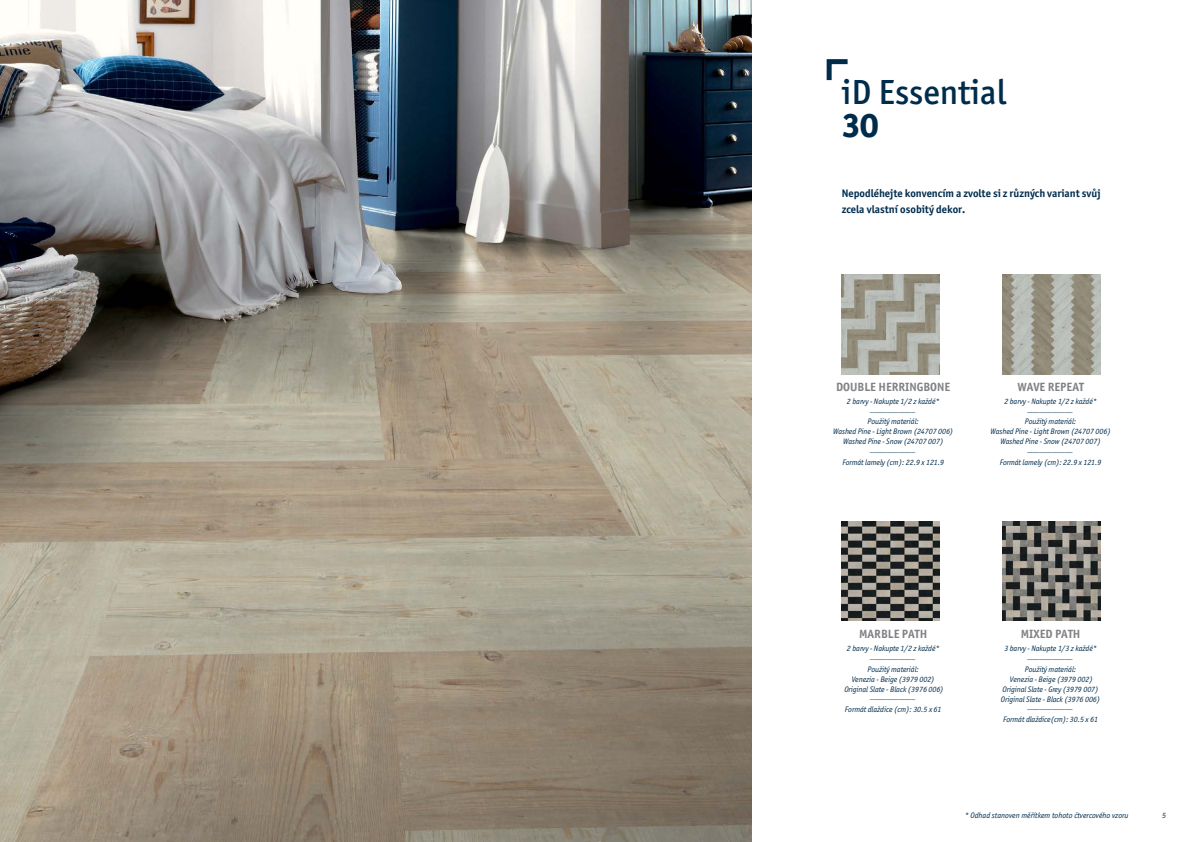
<style>
.page{position:relative;width:1191px;height:842px;background:#fff}
.page>*{position:absolute;margin:0;border:0;box-sizing:border-box;transform-origin:0 0}
.t1{font:500 35px "Officina Sans ITC Pro";color:#002c4c}
.t2{font:800 34px "Officina Sans ITC Pro";color:#002c4c}
.t3{font:700 12px "Officina Sans ITC Pro";color:#808285}
.t4{font:700 11px/16px "Officina Sans ITC Pro";color:#002c4c}
.t5{font:italic 8px/10px "Officina Sans ITC Pro";letter-spacing:-.01em;color:#002c4c;text-align:center}
</style>
<div class="page">
<img style="left:0;top:0;width:751px;height:842px">
<img style="left:842px;top:275px;width:97px;height:99px">
<img style="left:842px;top:522px;width:97px;height:99px">
<img style="left:1003px;top:522px;width:97px;height:99px">
<img style="left:1003px;top:275px;width:97px;height:99px">
<svg style="left:826px;top:59px;width:22px;height:22px"></svg>
<h1 class="t1" style="left:841px;top:71px;width:166px">iD Essential</h1>
<h2 class="t2" style="left:841px;top:104px;width:38px">30</h2>
<h3 class="t4" style="left:841px;top:185px;width:260px">Nepodléhejte konvencím a zvolte si z různých variant svůj zcela vlastní osobitý dekor.</h3>
<h3 class="t3" style="left:836px;top:379px;width:116px">DOUBLE HERRINGBONE</h3>
<p class="t5" style="left:847px;top:397px;width:94px;line-height:7.8px">2 barvy - Nakupte 1/2 z každé* ___________</p>
<p class="t5" style="left:833px;top:417px;width:122px">Použitý materiál:<br>Washed Pine - Light Brown (24707 006)<br>Washed Pine - Snow (24707 007)</p>
<p class="t5" style="left:842px;top:443px;width:103px;line-height:12.8px">___________<br>Formát lamely (cm): 22.9 x 121.9</p>
<h3 class="t3" style="left:1017px;top:379px;width:68px">WAVE REPEAT</h3>
<p class="t5" style="left:1004px;top:397px;width:94px;line-height:7.8px">2 barvy - Nakupte 1/2 z každé* ___________</p>
<p class="t5" style="left:990px;top:417px;width:122px">Použitý materiál:<br>Washed Pine - Light Brown (24707 006)<br>Washed Pine - Snow (24707 007)</p>
<p class="t5" style="left:999px;top:443px;width:103px;line-height:12.8px">___________<br>Formát lamely (cm): 22.9 x 121.9</p>
<h3 class="t3" style="left:859px;top:626px;width:70px">MARBLE PATH</h3>
<p class="t5" style="left:847px;top:644px;width:94px;line-height:7.8px">2 barvy - Nakupte 1/2 z každé* ___________</p>
<p class="t5" style="left:844px;top:664px;width:101px">Použitý materiál:<br>Venezia - Beige (3979 002)<br>Original Slate - Black (3976 006)</p>
<p class="t5" style="left:845px;top:690px;width:98px;line-height:12.8px">___________<br>Formát dlaždice (cm): 30.5 x 61</p>
<h3 class="t3" style="left:1020px;top:626px;width:61px">MIXED PATH</h3>
<p class="t5" style="left:1004px;top:644px;width:94px;line-height:7.8px">3 barvy - Nakupte 1/3 z každé* ___________</p>
<p class="t5" style="left:1001px;top:664px;width:101px">Použitý materiál:<br>Venezia - Beige (3979 002)<br>Original Slate - Grey (3979 007)<br>Original Slate - Black (3976 006)</p>
<p class="t5" style="left:1003px;top:700px;width:96px;line-height:12.8px">___________<br>Formát dlaždice(cm): 30.5 x 61</p>
<p class="t5" style="left:964px;top:810px;width:165px">* Odhad stanoven měřítkem tohoto čtvercového vzoru</p>
<p class="t5" style="left:1162px;top:810px;width:5px">5</p>
</div>
